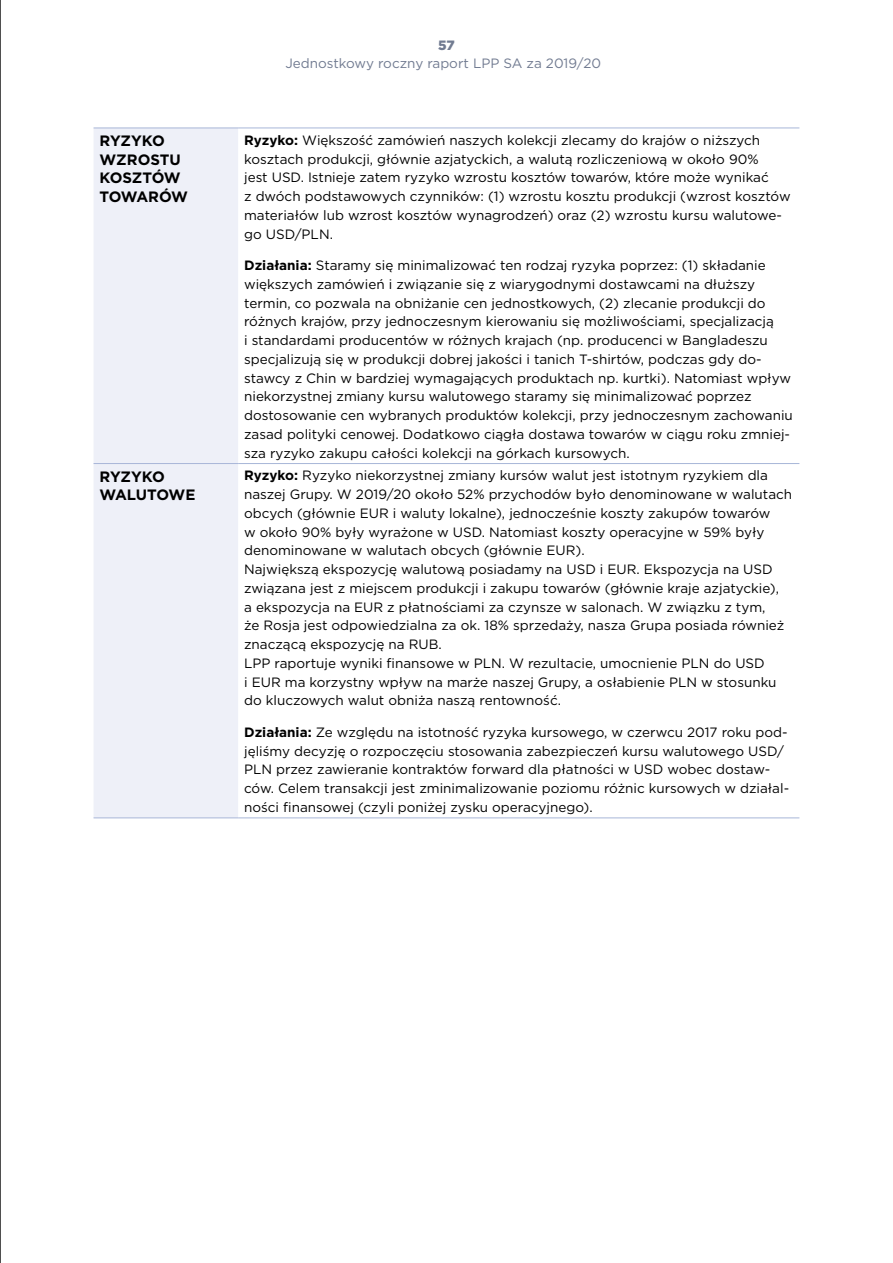
<style>
.page{position:relative;width:893px;height:1263px;background:#fff}
.page>*{position:absolute;margin:0;border:0;box-sizing:border-box;transform-origin:0 0}
.t1{font:700 15px/18.8px "Gotham";letter-spacing:-.01em;color:#000}
.t2{font:13.5px/18.8px "Gotham";color:#000}
.t3{font:13.5px "Gotham";color:#717b91}
.t4{font:900 13.5px "Gotham";color:#717b91}
.s1{font-weight:700}
</style>
<div class="page">
<div style="left:94px;top:129px;width:144px;height:688px;background:#eef0f8"></div>
<hr style="left:94px;top:128px;width:144px;height:1px;background:#a8b6d8">
<hr style="left:94px;top:463px;width:144px;height:1px;background:#a8b6d8">
<hr style="left:94px;top:817px;width:144px;height:1px;background:#a8b6d8">
<hr style="left:238px;top:128px;width:561px;height:1px;background:#a8b6d8">
<hr style="left:238px;top:463px;width:561px;height:1px;background:#a8b6d8">
<hr style="left:238px;top:817px;width:561px;height:1px;background:#a8b6d8">
<hr style="left:0;top:0;width:1px;height:1263px;background:#000">
<p class="t4" style="left:438px;top:36px;width:18px">57</p>
<p class="t3" style="left:285px;top:55px;width:317px">Jednostkowy roczny raport LPP SA za 2019/20</p>
<p class="t1" style="left:100px;top:131px;width:90px">RYZYKO<br>WZROSTU<br>KOSZTÓW<br>TOWARÓW</p>
<p class="t2" style="left:244px;top:130px;width:548px"><span class="s1">Ryzyko:</span> Większość zamówień naszych kolekcji zlecamy do krajów o niższych kosztach produkcji, głównie azjatyckich, a walutą rozliczeniową w około 90%<br>jest USD. Istnieje zatem ryzyko wzrostu kosztów towarów, które może wynikać<br>z dwóch podstawowych czynników: (1) wzrostu kosztu produkcji (wzrost kosztów materiałów lub wzrost kosztów wynagrodzeń) oraz (2) wzrostu kursu walutowe&shy;go USD/PLN.</p>
<p class="t2" style="left:244px;top:256px;width:550px"><span class="s1">Działania:</span> Staramy się minimalizować ten rodzaj ryzyka poprzez: (1) składanie większych zamówień i związanie się z wiarygodnymi dostawcami na dłuższy termin, co pozwala na obniżanie cen jednostkowych, (2) zlecanie produkcji do różnych krajów, przy jednoczesnym kierowaniu się możliwościami, specjalizacją<br>i standardami producentów w różnych krajach (np. producenci w Bangladeszu specjalizują się w produkcji dobrej jakości i tanich T-shirtów, podczas gdy do&shy;stawcy z Chin w bardziej wymagających produktach np. kurtki). Natomiast wpływ niekorzystnej zmiany kursu walutowego staramy się minimalizować poprzez dostosowanie cen wybranych produktów kolekcji, przy jednoczesnym zachowaniu zasad polityki cenowej. Dodatkowo ciągła dostawa towarów w ciągu roku zmniej&shy;sza ryzyko zakupu całości kolekcji na górkach kursowych.</p>
<p class="t1" style="left:100px;top:467px;width:97px">RYZYKO<br>WALUTOWE</p>
<p class="t2" style="left:244px;top:466px;width:550px"><span class="s1">Ryzyko:</span> Ryzyko niekorzystnej zmiany kursów walut jest istotnym ryzykiem dla naszej Grupy. W 2019/20 około 52% przychodów było denominowane w walutach obcych (głównie EUR i waluty lokalne), jednocześnie koszty zakupów towarów<br>w około 90% były wyrażone w USD. Natomiast koszty operacyjne w 59% były denominowane w walutach obcych (głównie EUR).<br>Największą ekspozycję walutową posiadamy na USD i EUR. Ekspozycja na USD związana jest z miejscem produkcji i zakupu towarów (głównie kraje azjatyckie),<br>a ekspozycja na EUR z płatnościami za czynsze w salonach. W związku z tym,<br>że Rosja jest odpowiedzialna za ok. 18% sprzedaży, nasza Grupa posiada również znaczącą ekspozycję na RUB.<br>LPP raportuje wyniki finansowe w PLN. W rezultacie, umocnienie PLN do USD<br>i EUR ma korzystny wpływ na marże naszej Grupy, a osłabienie PLN w stosunku do kluczowych walut obniża naszą rentowność.</p>
<p class="t2" style="left:244px;top:722px;width:547px"><span class="s1">Działania:</span> Ze względu na istotność ryzyka kursowego, w czerwcu 2017 roku pod&shy;jęliśmy decyzję o rozpoczęciu stosowania zabezpieczeń kursu walutowego USD/ PLN przez zawieranie kontraktów forward dla płatności w USD wobec dostaw&shy;ców. Celem transakcji jest zminimalizowanie poziomu różnic kursowych w działal&shy;ności finansowej (czyli poniżej zysku operacyjnego).</p>
</div>
